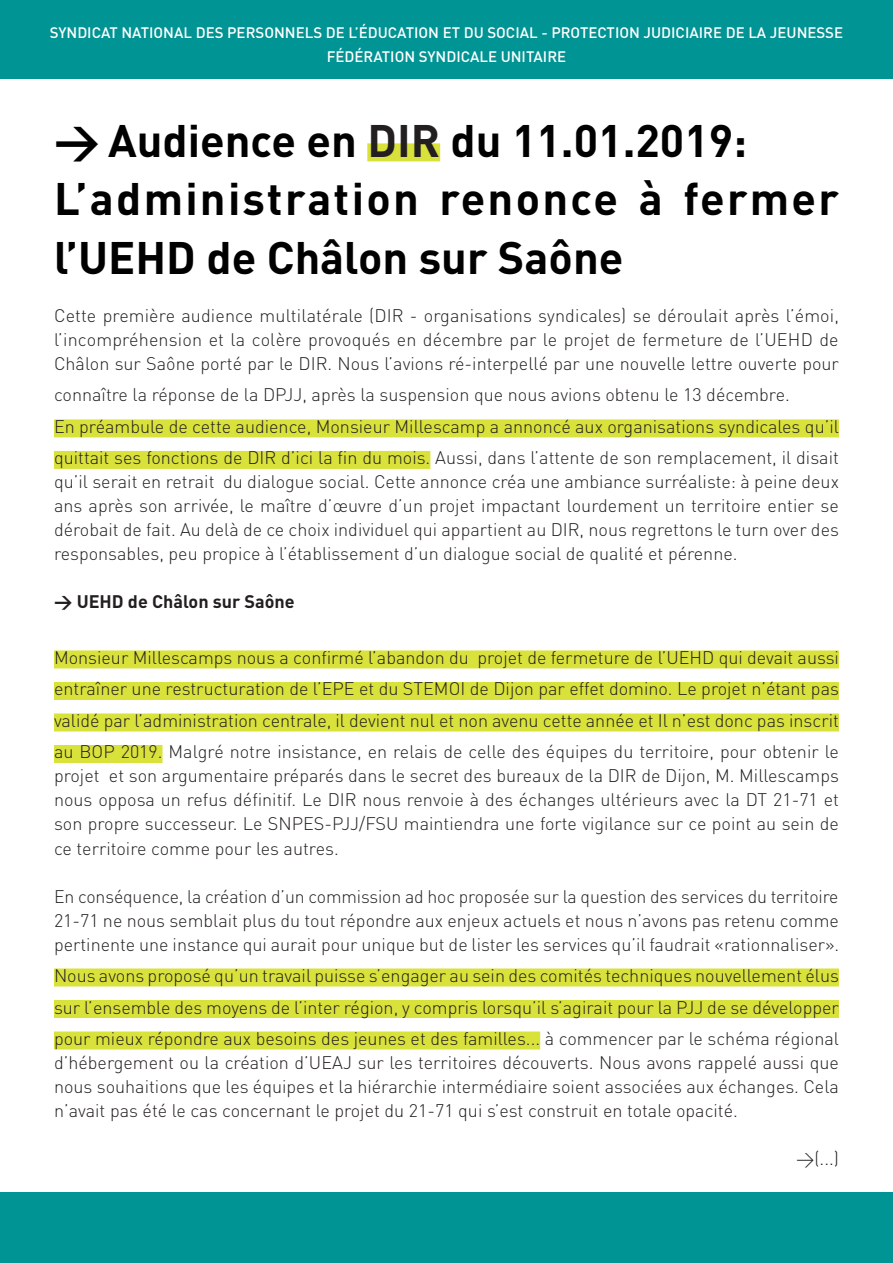
<style>
.page{position:relative;width:893px;height:1263px;background:#fff}
.page>*{position:absolute;margin:0;border:0;box-sizing:border-box;transform-origin:0 0}
.t1{font:700 45px/58.5px "DIN";letter-spacing:.04em;color:#000}
.t2{font:700 45px "DIN";color:#000}
.t3{font:300 18px/24px "DIN";color:#231f20;text-align:justify}
.t4{font:700 18px "DIN";color:#231f20}
.t5{font:500 15px "DIN";color:#fff}
.s1{color:#231f20}
</style>
<div class="page">
<div style="left:0;top:0;width:893px;height:79px;background:#009494"></div>
<div style="left:0;top:1193px;width:893px;height:70px;background:#009494"></div>
<div style="left:367px;top:143px;width:73px;height:18px;background:#d9e13b"></div>
<div style="left:54px;top:419px;width:785px;height:18px;background:#d9e13b"></div>
<div style="left:54px;top:451px;width:376px;height:18px;background:#d9e13b"></div>
<div style="left:54px;top:650px;width:785px;height:18px;background:#d9e13b"></div>
<div style="left:54px;top:682px;width:785px;height:18px;background:#d9e13b"></div>
<div style="left:54px;top:713px;width:785px;height:18px;background:#d9e13b"></div>
<div style="left:54px;top:745px;width:109px;height:18px;background:#d9e13b"></div>
<div style="left:54px;top:968px;width:785px;height:18px;background:#d9e13b"></div>
<div style="left:54px;top:1000px;width:785px;height:18px;background:#d9e13b"></div>
<div style="left:54px;top:1031px;width:486px;height:18px;background:#d9e13b"></div>
<p class="t5" style="left:50px;top:23px;width:795px">SYNDICAT NATIONAL DES PERSONNELS DE L’ÉDUCATION ET DU SOCIAL - PROTECTION JUDICIAIRE DE LA JEUNESSE</p>
<p class="t5" style="left:327px;top:47px;width:241px">FÉDÉRATION SYNDICALE UNITAIRE</p>
<p class="t2" style="left:54px;top:111px;width:695px">&gt; Audience en <span class="s1">DIR</span> du 11.01.2019:</p>
<p class="t1" style="left:54px;top:168px;width:786px">L’administration renonce à fermer l’UEHD de Châlon sur Saône</p>
<p class="t3" style="left:54px;top:303px;width:786px">Cette première audience multilatérale (DIR - organisations syndicales) se déroulait après l’émoi, l’incompréhension et la colère provoqués en décembre par le projet de fermeture de l’UEHD de Châlon sur Saône porté par le DIR. Nous l’avions ré-interpellé par une nouvelle lettre ouverte pour</p>
<p class="t3" style="left:54px;top:383px;width:737px">connaître la réponse de la DPJJ, après la suspension que nous avions obtenu le 13 décembre.</p>
<p class="t3" style="left:54px;top:410px;width:786px;line-height:31.5px">En préambule de cette audience, Monsieur Millescamp a annoncé aux organisations syndicales qu’il quittait ses fonctions de DIR d’ici la fin du mois. Aussi, dans l’attente de son remplacement, il disait</p>
<p class="t3" style="left:54px;top:470px;width:786px">qu’il serait en retrait du dialogue social. Cette annonce créa une ambiance surréaliste: à peine deux ans après son arrivée, le maître d’œuvre d’un projet impactant lourdement un territoire entier se dérobait de fait. Au delà de ce choix individuel qui appartient au DIR, nous regrettons le turn over des responsables, peu propice à l’établissement d’un dialogue social de qualité et pérenne.</p>
<p class="t4" style="left:54px;top:590px;width:242px">&gt; UEHD de Châlon sur Saône</p>
<p class="t3" style="left:54px;top:641px;width:786px;line-height:31.5px">Monsieur Millescamps nous a confirmé l’abandon du projet de fermeture de l’UEHD qui devait aussi entraîner une restructuration de l’EPE et du STEMOI de Dijon par effet domino. Le projet n’étant pas validé par l’administration centrale, il devient nul et non avenu cette année et Il n’est donc pas inscrit au BOP 2019. Malgré notre insistance, en relais de celle des équipes du territoire, pour obtenir le</p>
<p class="t3" style="left:54px;top:764px;width:786px">projet et son argumentaire préparés dans le secret des bureaux de la DIR de Dijon, M. Millescamps nous opposa un refus définitif. Le DIR nous renvoie à des échanges ultérieurs avec la DT 21-71 et son propre successeur. Le SNPES-PJJ/FSU maintiendra une forte vigilance sur ce point au sein de ce territoire comme pour les autres.</p>
<p class="t3" style="left:54px;top:884px;width:787px">En conséquence, la création d’un commission ad hoc proposée sur la question des services du territoire 21-71 ne nous semblait plus du tout répondre aux enjeux actuels et nous n’avons pas retenu comme pertinente une instance qui aurait pour unique but de lister les services qu’il faudrait «rationnaliser».</p>
<p class="t3" style="left:54px;top:959px;width:786px;line-height:31.5px">Nous avons proposé qu’un travail puisse s’engager au sein des comités techniques nouvellement élus sur l’ensemble des moyens de l’inter région, y compris lorsqu’il s’agirait pour la PJJ de se développer pour mieux répondre aux besoins des jeunes et des familles... à commencer par le schéma régional</p>
<p class="t3" style="left:54px;top:1050px;width:786px">d’hébergement ou la création d’UEAJ sur les territoires découverts. Nous avons rappelé aussi que nous souhaitions que les équipes et la hiérarchie intermédiaire soient associées aux échanges. Cela n’avait pas été le cas concernant le projet du 21-71 qui s’est construit en totale opacité.</p>
<p class="t3" style="left:796px;top:1146px;width:44px">&gt;(...)</p>
</div>
